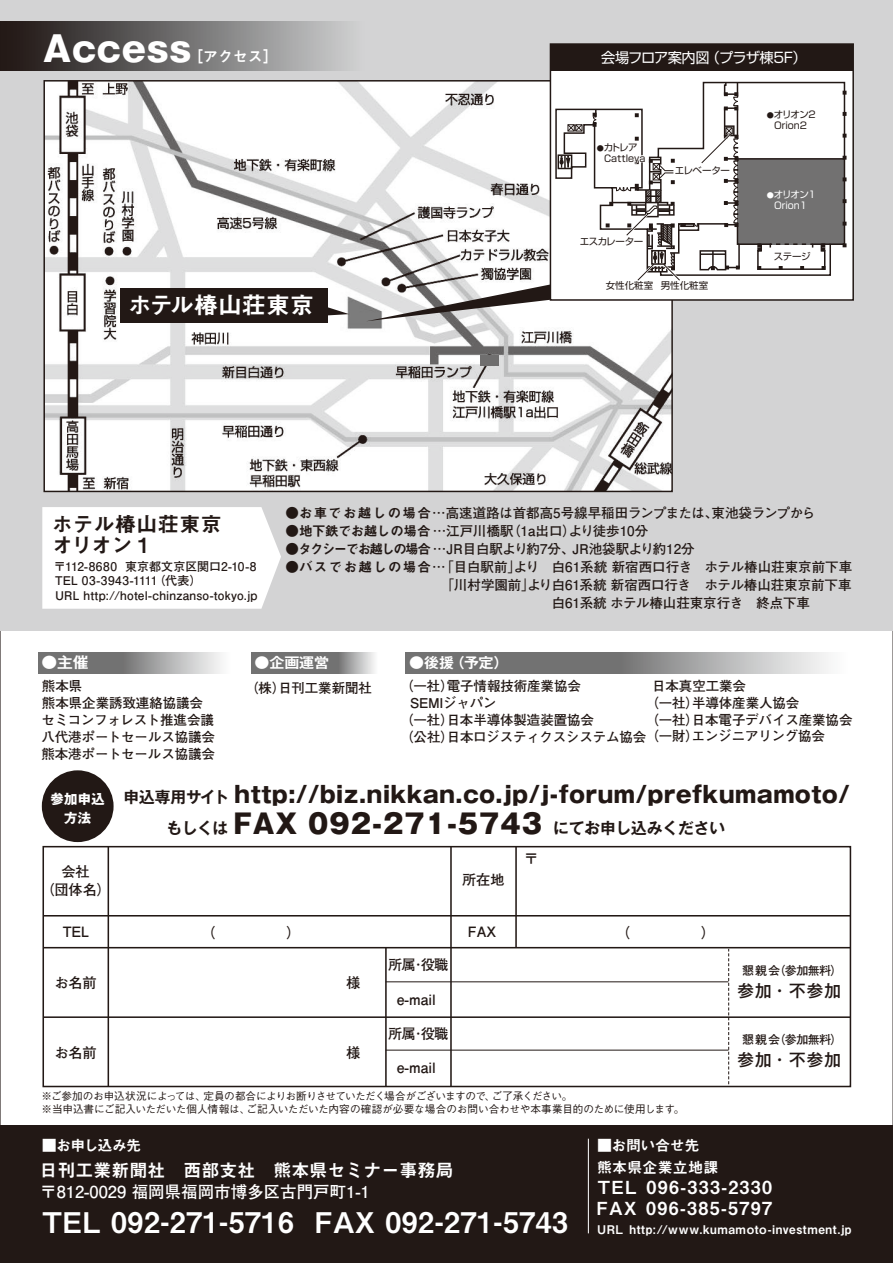
<style>
.page{position:relative;width:893px;height:1263px;background:#fff}
.page>*{position:absolute;margin:0;border:0;box-sizing:border-box;transform-origin:0 0}
.t1{font:800 34.5px "Gothic MB101 Pr 6";letter-spacing:.035em;color:#fff}
.t2{font:28.5px "Midashi Go Pr 6 MB31";letter-spacing:.02em;color:#fff}
.t3{font:24px "Midashi Go Pr 6 MB31";color:#fff}
.t4{font:800 22.5px "Gothic MB101 Pr 6";letter-spacing:.035em;color:#221815}
.t5{font:21px/21px "Midashi Go Pr 6 MB31";letter-spacing:.01em;color:#221815}
.t6{font:18px/21px "Midashi Go Pr 6 MB31";letter-spacing:.075em;color:#fff}
.t7{font:18px "Midashi Go Pr 6 MB31";color:#fff}
.t8{font:700 16.5px "Futo Go B101 Pr 6";color:#fff}
.t9{font:500 16.5px "Gothic MB101 Pr 6";letter-spacing:.065em;color:#221815}
.t10{font:700 15.75px "Gothic MB101 Pr 6 De";letter-spacing:-.005em;color:#221815}
.t11{font:15px/22.4px "Midashi Go Pr 6 MB31";letter-spacing:.015em;color:#fff}
.t12{font:15px "Midashi Go Pr 6 MB31";letter-spacing:-.015em;color:#fff}
.t13{font:700 15px "Gothic MB101 Pr 6 De";color:#fff;scale:1.05 1}
.t14{font:700 14.25px/18.1px "Futo Go B101 Pr 6";letter-spacing:-.005em;color:#221815;text-align:center}
.t15{font:14.25px "Shin Go Pr 6";letter-spacing:-.045em;color:#fff}
.t16{font:700 14.25px "Gothic MB101 Pr 6 De";letter-spacing:-.005em;color:#fff;scale:1.05 1}
.t17{font:700 13.5px/17px "Futo Go B101 Pr 6";letter-spacing:-.005em;color:#221815}
.t18{font:700 13.35px/18.6px "Gothic MB101 Pr 6";letter-spacing:.035em;color:#fff;text-align:center}
.t19{font:700 12px/14.4px "Futo Go B101 Pr 6";letter-spacing:.015em;color:#221815}
.t20{font:12px "Midashi Go Pr 6 MB31";letter-spacing:.045em;color:#fff}
.t21{font:500 10.65px/13px "Gothic BBB Pr 6";letter-spacing:-.03em;color:#221815}
.t22{font:9.45px/10.6px "Shin Go Pr 6";color:#221815}
.t23{font:9.45px/10.6px "Shin Go Pr 6";color:#fff;text-align:center}
.t24{font:9.45px "Shin Go Pr 6";letter-spacing:-.045em;color:#221815}
.s1{font-size:7.2px}
.s2{font-family:"Midashi Go Pr 6 MB31";font-weight:400}
.s3{font-family:"Gothic MB101 Pr 6 De";font-weight:700;font-size:15.75px}
.s4{font-family:"Gothic MB101 Pr 6";font-weight:800;font-size:26.7px}
.s5{font-family:"Futo Go B101 Pr 6";font-weight:700}
</style>
<div class="page">
<div style="left:0;top:1125px;width:893px;height:138px;background:#221815"></div>
<div style="left:0;top:0;width:893px;height:630px;background:#d3d3d4"></div>
<svg style="left:38px;top:652px;width:183px;height:21px;background:#969696"></svg>
<div style="left:42px;top:846px;width:809px;height:241px;border:2px solid #221815"></div>
<hr style="left:43px;top:915px;width:808px;height:1px;background:#221815">
<hr style="left:43px;top:947px;width:808px;height:1px;background:#221815">
<hr style="left:43px;top:1016px;width:808px;height:2px;background:#221815">
<hr style="left:450px;top:846px;width:2px;height:240px;background:#221815">
<svg style="left:728px;top:949px;width:1px;height:135px"></svg>
<hr style="left:385px;top:948px;width:2px;height:138px;background:#221815">
<hr style="left:515px;top:847px;width:2px;height:101px;background:#221815">
<hr style="left:108px;top:847px;width:1px;height:239px;background:#221815">
<hr style="left:386px;top:981px;width:342px;height:1px;background:#221815">
<hr style="left:386px;top:1050px;width:342px;height:1px;background:#221815">
<hr style="left:588px;top:1139px;width:1px;height:94px;background:#fff">
<svg style="left:251px;top:652px;width:124px;height:21px;background:#868686"></svg>
<svg style="left:406px;top:652px;width:422px;height:21px;background:#939393"></svg>
<img style="left:46px;top:83px;width:624px;height:406px">
<div style="left:120px;top:288px;width:208px;height:35px;background:#221815"></div>
<svg style="left:328px;top:307px;width:21px;height:8px"></svg>
<div style="left:481px;top:355px;width:18px;height:10px;background:#6f6e6e"></div>
<div style="left:43px;top:80px;width:630px;height:412px;border:2px solid #221815"></div>
<svg style="left:366px;top:284px;width:184px;height:37px"></svg>
<div style="left:550px;top:44px;width:303px;height:256px;background:#fff"></div>
<div style="left:550px;top:44px;width:303px;height:26px;background:#221815"></div>
<svg style="left:555px;top:81px;width:291px;height:167px"></svg>
<svg style="left:843px;top:243px;width:3px;height:4px"></svg>
<svg style="left:843px;top:222px;width:3px;height:4px"></svg>
<svg style="left:843px;top:199px;width:3px;height:4px"></svg>
<svg style="left:843px;top:177px;width:3px;height:4px"></svg>
<svg style="left:843px;top:134px;width:3px;height:4px"></svg>
<svg style="left:843px;top:112px;width:3px;height:4px"></svg>
<svg style="left:843px;top:91px;width:3px;height:4px"></svg>
<hr style="left:726px;top:158px;width:118px;height:2px;background:#221815">
<div style="left:558px;top:154px;width:14px;height:15px;border:2px solid #221815"></div>
<svg style="left:558px;top:155px;width:13px;height:13px"></svg>
<svg style="left:567px;top:124px;width:16px;height:8px"></svg>
<svg style="left:593px;top:81px;width:239px;height:200px"></svg>
<div style="left:550px;top:43px;width:304px;height:258px;border:2px solid #221815"></div>
<div style="left:42px;top:770px;width:72px;height:72px;background:#221815;border-radius:50%"></div>
<div style="left:42px;top:507px;width:239px;height:102px;background:#fff"></div>
<div style="left:0;top:22px;width:373px;height:48px;background:linear-gradient(to right,#191210,#d2d5d7)"></div>
<h1 class="t1" style="left:43px;top:20px;width:150px">Access</h1>
<p class="t12" style="left:188px;top:44px;width:91px">［アクセス］</p>
<h3 class="t3" style="left:128px;top:286px;width:188px">ホテル椿山荘東京</h3>
<p class="t15" style="left:601px;top:46px;width:207px">会場フロア案内図（プラザ棟5F）</p>
<p class="t22" style="left:604px;top:141px;width:43px;text-indent:-7px"><span class="s1">●</span>カトレア<br>Cattleya</p>
<p class="t24" style="left:580px;top:233px;width:65px">エスカレーター</p>
<p class="t22" style="left:675px;top:165px;width:57px">エレベーター</p>
<p class="t22" style="left:606px;top:280px;width:104px">女性化粧室 男性化粧室</p>
<p class="t22" style="left:767px;top:108px;width:50px;text-align:center"><span class="s1">●</span>オリオン2<br>Orion2</p>
<p class="t23" style="left:767px;top:189px;width:50px"><span class="s1">●</span>オリオン1<br>Orion1</p>
<p class="t22" style="left:774px;top:251px;width:38px">ステージ</p>
<h3 class="t5" style="left:52px;top:513px;width:171px">ホテル椿山荘東京オリオン 1</h3>
<p class="t19" style="left:54px;top:559px;width:205px">〒112-8680 東京都文京区関口2-10-8<br>TEL 03-3943-1111（代表）　<br>URL http://hotel-chinzanso-tokyo.jp</p>
<p class="t17" style="left:286px;top:504px;width:531px"><span class="s2">●お車でお越しの場合</span>…高速道路は首都高5号線早稲田ランプまたは、東池袋ランプから</p>
<p class="t17" style="left:286px;top:522px;width:364px"><span class="s2">●地下鉄でお越しの場合</span> …江戸川橋駅（1a出口）より徒歩10分</p>
<p class="t17" style="left:286px;top:540px;width:411px"><span class="s2">●タクシーでお越しの場合</span> …JR目白駅より約7分、JR池袋駅より約12分</p>
<p class="t17" style="left:286px;top:558px;width:568px"><span class="s2">●バスでお越しの場合</span>…「目白駅前」より 白61系統 新宿西口行き ホテル椿山荘東京前下車</p>
<p class="t17" style="left:441px;top:576px;width:412px">「川村学園前」より白61系統 新宿西口行き ホテル椿山荘東京前下車</p>
<p class="t17" style="left:460px;top:594px;width:351px">　　　　　　 白61系統ホテル椿山荘東京行き 終点下車</p>
<p class="t13" style="left:41px;top:650px;width:46px">●主催</p>
<p class="t16" style="left:409px;top:651px;width:96px">●後援（予定）</p>
<p class="t17" style="left:400px;top:677px;width:182px">（一社）電子情報技術産業協会</p>
<p class="t17" style="left:410px;top:694px;width:88px">SEMIジャパン</p>
<p class="t17" style="left:400px;top:711px;width:195px">（一社）日本半導体製造装置協会</p>
<p class="t17" style="left:400px;top:728px;width:426px">（公社）日本ロジスティクスシステム協会（一財）エンジニアリング協会</p>
<p class="t16" style="left:254px;top:651px;width:73px">●企画運営</p>
<p class="t17" style="left:645px;top:676px;width:209px;text-indent:7px">日本真空工業会<br>（一社）半導体産業人協会<br>（一社）日本電子デバイス産業協会</p>
<p class="t17" style="left:41px;top:677px;width:175px">熊本県<br>熊本県企業誘致連絡協議会セミコンフォレスト推進会議八代港ポートセールス協議会熊本港ポートセールス協議会</p>
<p class="t17" style="left:245px;top:678px;width:128px">（株）日刊工業新聞社</p>
<p class="t18" style="left:50px;top:789px;width:56px">参加申込方法</p>
<h3 class="t4" style="left:123px;top:775px;width:728px"><span class="s3">申込専用サイト</span> http://biz.nikkan.co.jp/j-forum/prefkumamoto/</h3>
<p class="t10" style="left:166px;top:815px;width:560px">もしくは <span class="s4">FAX 092-271-5743</span> にてお申し込みください</p>
<p class="t14" style="left:40px;top:862px;width:72px">会社<br>（団体名）</p>
<p class="t14" style="left:63px;top:922px;width:28px">TEL</p>
<p class="t14" style="left:468px;top:922px;width:30px">FAX</p>
<p class="t14" style="left:462px;top:870px;width:44px">所在地</p>
<p class="t14" style="left:524px;top:848px;width:16px">〒</p>
<p class="t14" style="left:54px;top:973px;width:44px">お名前</p>
<p class="t14" style="left:346px;top:973px;width:16px">様</p>
<p class="t14" style="left:54px;top:1042px;width:44px">お名前</p>
<p class="t14" style="left:346px;top:1043px;width:16px">様</p>
<p class="t14" style="left:388px;top:955px;width:62px">所属･役職</p>
<p class="t19" style="left:742px;top:963px;width:102px">懇親会（参加無料）</p>
<p class="t9" style="left:737px;top:977px;width:105px">参加・不参加</p>
<p class="t19" style="left:742px;top:1032px;width:102px">懇親会（参加無料）</p>
<p class="t9" style="left:737px;top:1046px;width:105px">参加・不参加</p>
<p class="t14" style="left:397px;top:989px;width:41px">e-mail</p>
<p class="t14" style="left:388px;top:1024px;width:62px">所属･役職</p>
<p class="t14" style="left:397px;top:1058px;width:41px">e-mail</p>
<p class="t21" style="left:42px;top:1088px;width:644px">※ご参加のお申込状況によっては、定員の都合によりお断りさせていただく場合がございますので、ご了承ください。<br><span class="s5">※</span>当申込書にご記入いただいた個人情報は、ご記入いただいた内容の確認が必要な場合のお問い合わせや本事業目的のために使用します。</p>
<p class="t12" style="left:42px;top:1133px;width:101px">■お申し込み先</p>
<h3 class="t7" style="left:40px;top:1155px;width:415px">日刊工業新聞社　西部支社　熊本県セミナー事務局</h3>
<p class="t8" style="left:40px;top:1178px;width:331px">〒812-0029 福岡県福岡市博多区古門戸町1-1</p>
<h2 class="t2" style="left:42px;top:1199px;width:527px">TEL 092-271-5716 FAX 092-271-5743</h2>
<p class="t11" style="left:597px;top:1133px;width:123px">■お問い合せ先<br>熊本県企業立地課</p>
<h3 class="t6" style="left:597px;top:1176px;width:177px">TEL 096-333-2330<br>FAX 096-385-5797</h3>
<p class="t20" style="left:597px;top:1219px;width:256px">URL http://www.kumamoto-investment.jp</p>
</div>
